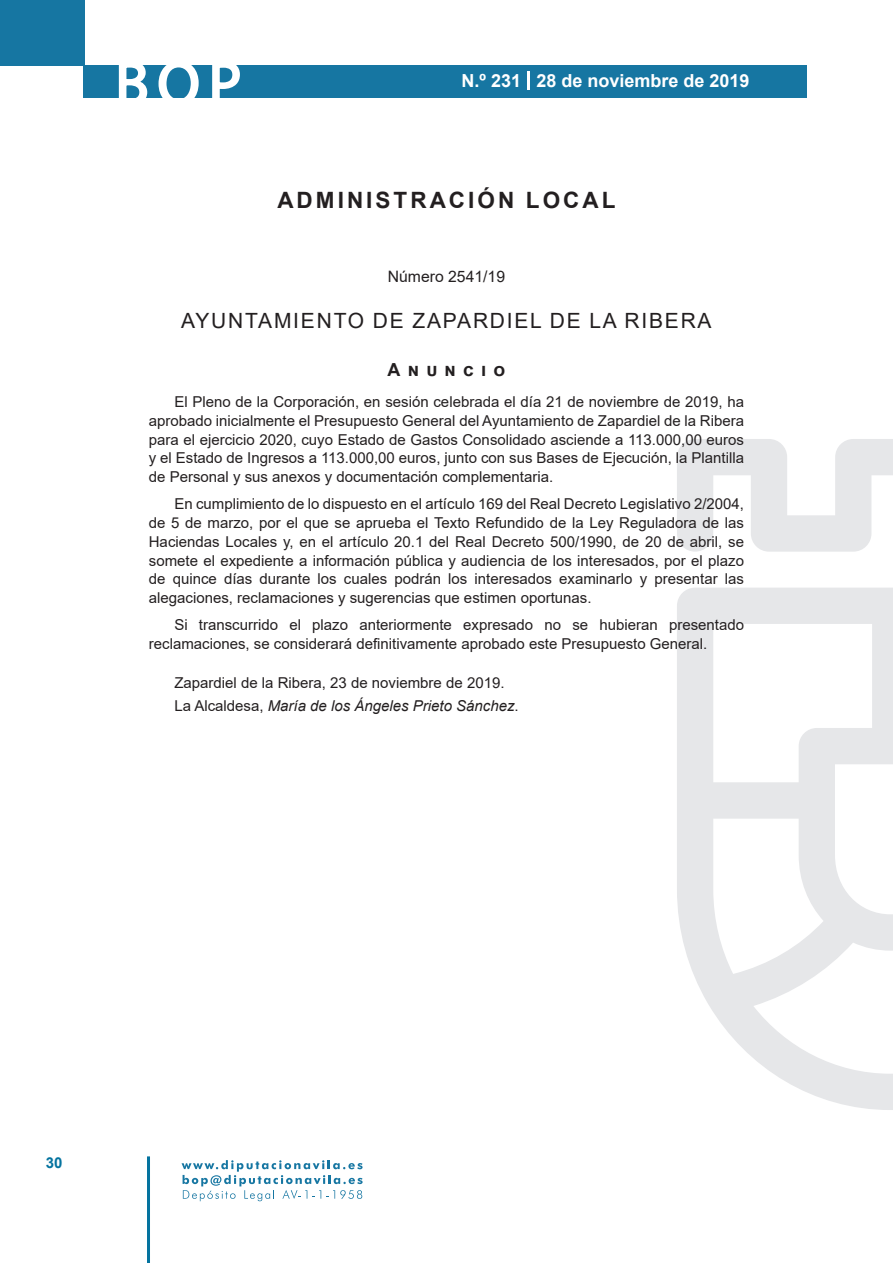
<style>
.page{position:relative;width:893px;height:1263px;background:#fff}
.page>*{position:absolute;margin:0;border:0;box-sizing:border-box;transform-origin:0 0}
.t1{font:500 61.5px "Avant Garde";color:#fff}
.h1__secion{font:700 22.5px "Arial";letter-spacing:.135em;color:#231f20}
.h2__organismo{font:21px "Arial";letter-spacing:.085em;color:#231f20}
.t2{font:700 18px "Arial";color:#fff}
.anuncio{font:700 18px "Arial";color:#231f20}
.numero{font:15.75px "Arial";color:#231f20}
.texto_normal{font:15px/18.8px "Arial";color:#231f20;text-align:justify}
.firma{font:italic 15px "Arial";color:#231f20}
.fecha{font:15px "Arial";color:#231f20}
.t3{font:700 15px "Arial";color:#04739f}
.s1{font-style:normal}
</style>
<div class="page">
<div style="left:0;top:0;width:85px;height:65px;background:#1676a2"></div>
<div style="left:84px;top:65px;width:723px;height:33px;background:#1676a2"></div>
<svg style="left:118px;top:65px;width:30px;height:33px"></svg>
<svg style="left:158px;top:65px;width:41px;height:33px"></svg>
<svg style="left:212px;top:65px;width:28px;height:33px"></svg>
<svg style="left:182px;top:1160px;width:181px;height:41px"></svg>
<hr style="left:147px;top:1156px;width:3px;height:107px;background:#04739f">
<svg style="left:528px;top:71px;width:2px;height:19px"></svg>
<svg style="left:677px;top:439px;width:216px;height:671px"></svg>
<h1 class="t1" style="left:115px;top:46px;width:128px">BOP</h1>
<p class="t2" style="left:462px;top:68px;width:289px">N.º 231 28 de noviembre de 2019</p>
<p class="h1__secion" style="left:277px;top:184px;width:340px">ADMINISTRACIÓN LOCAL</p>
<p class="numero" style="left:388px;top:266px;width:119px">Número 2541/19</p>
<p class="h2__organismo" style="left:181px;top:307px;width:532px">AYUNTAMIENTO DE ZAPARDIEL DE LA RIBERA</p>
<p class="anuncio" style="left:388px;top:356px;width:119px">Anuncio</p>
<p class="texto_normal" style="left:149px;top:392px;width:597px;text-indent:26px">El Pleno de la Corporación, en sesión celebrada el día 21 de noviembre de 2019, ha aprobado inicialmente el Presupuesto General del Ayuntamiento de Zapardiel de la Ribera para el ejercicio 2020, cuyo Estado de Gastos Consolidado asciende a 113.000,00 euros y el Estado de Ingresos a 113.000,00 euros, junto con sus Bases de Ejecución, la Plantilla de Personal y sus anexos y documentación complementaria.</p>
<p class="texto_normal" style="left:149px;top:494px;width:597px;text-indent:26px">En cumplimiento de lo dispuesto en el artículo 169 del Real Decreto Legislativo 2/2004, de 5 de marzo, por el que se aprueba el Texto Refundido de la Ley Reguladora de las Haciendas Locales y, en el artículo 20.1 del Real Decreto 500/1990, de 20 de abril, se somete el expediente a información pública y audiencia de los interesados, por el plazo de quince días durante los cuales podrán los interesados examinarlo y presentar las alegaciones, reclamaciones y sugerencias que estimen oportunas.</p>
<p class="texto_normal" style="left:149px;top:615px;width:597px;text-indent:26px">Si transcurrido el plazo anteriormente expresado no se hubieran presentado reclamaciones, se considerará definitivamente aprobado este Presupuesto General.</p>
<p class="fecha" style="left:174px;top:673px;width:332px">Zapardiel de la Ribera, 23 de noviembre de 2019.</p>
<p class="firma" style="left:174px;top:696px;width:346px"><span class="s1">La Alcaldesa,</span> María de los Ángeles Prieto Sánchez<span class="s1">.</span></p>
<p class="t3" style="left:46px;top:1152px;width:18px">30</p>
</div>
